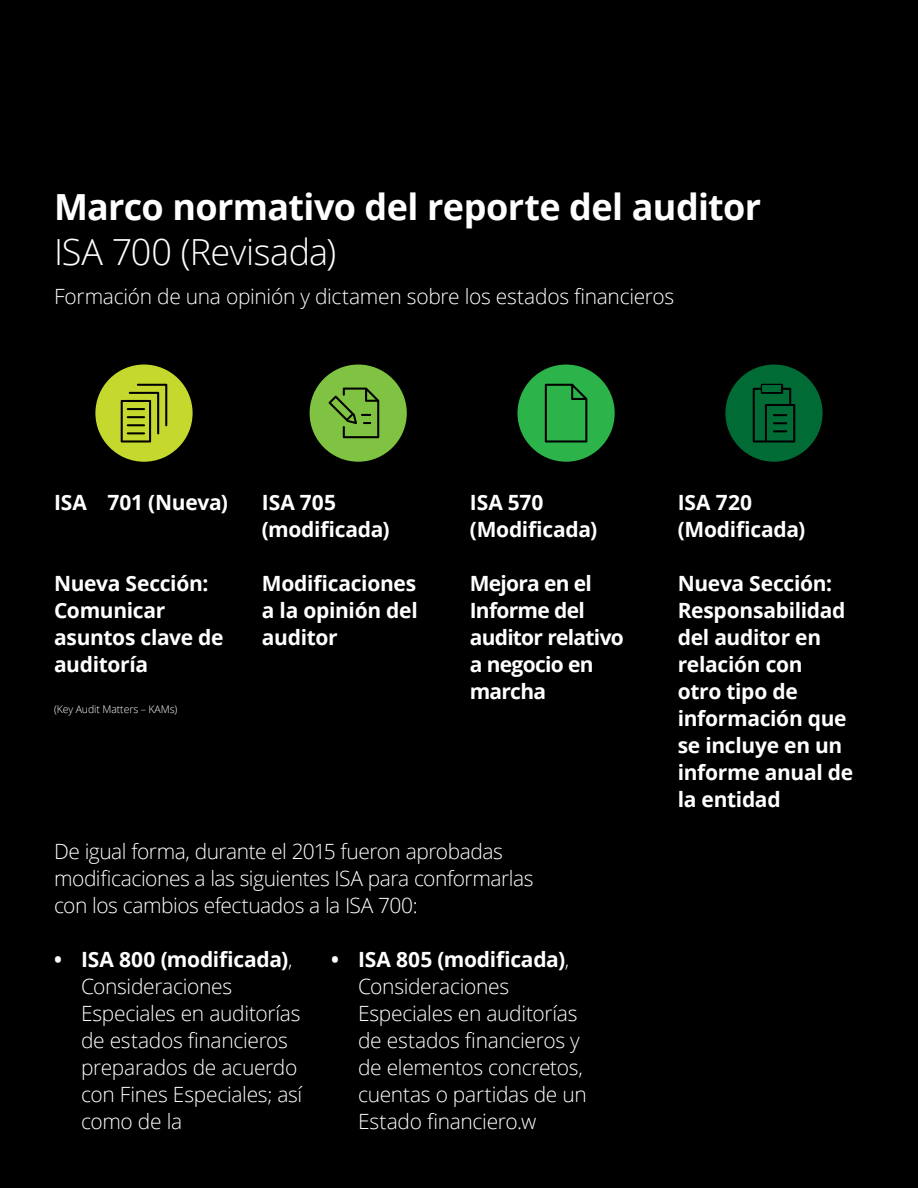
<style>
.page{position:relative;width:918px;height:1188px;background:#000}
.page>*{position:absolute;margin:0;border:0;box-sizing:border-box;transform-origin:0 0}
.t1{font:700 36px "Open Sans";letter-spacing:-.02em;color:#fff}
.t2{font:300 36px "Open Sans";letter-spacing:-.015em;color:#fff}
.t3{font:300 21px/27px "Open Sans";letter-spacing:-.015em;color:#fff}
.t4{font:700 21px/27px "Open Sans";letter-spacing:-.015em;color:#fff}
.t5{font:700 21px/27px "Open Sans";letter-spacing:-.035em;color:#fff}
.t6{font:300 10.5px "Open Sans";letter-spacing:-.01em;color:#fff}
.s1{font-weight:700}
</style>
<div class="page">
<svg style="left:310px;top:365px;width:97px;height:97px"></svg>
<div style="left:517px;top:365px;width:98px;height:97px;background:#2cb34a;border-radius:50%"></div>
<svg style="left:545px;top:384px;width:42px;height:59px"></svg>
<svg style="left:725px;top:365px;width:98px;height:97px"></svg>
<svg style="left:95px;top:365px;width:98px;height:97px"></svg>
<h1 class="t1" style="left:54px;top:181px;width:709px">Marco normativo del reporte del auditor</h1>
<h1 class="t2" style="left:54px;top:227px;width:284px">ISA 700 (Revisada)</h1>
<p class="t3" style="left:54px;top:282px;width:622px">Formación de una opinión y dictamen sobre los estados financieros</p>
<p class="t4" style="left:54px;top:488px;width:175px">ISA 701 (Nueva)</p>
<p class="t4" style="left:54px;top:569px;width:171px">Nueva Sección:<br>Comunicar asuntos clave de auditoría</p>
<p class="t6" style="left:54px;top:702px;width:125px">(Key Audit Matters – KAMs)</p>
<p class="t4" style="left:262px;top:488px;width:129px">ISA 705 (modificada)</p>
<p class="t4" style="left:262px;top:569px;width:157px;text-align:justify">Modificaciones a la opinión del auditor</p>
<p class="t4" style="left:470px;top:488px;width:129px">ISA 570 (Modificada)</p>
<p class="t5" style="left:470px;top:569px;width:155px">Mejora en el<br>Informe del auditor relativo a negocio en marcha</p>
<p class="t3" style="left:54px;top:837px;width:481px">De igual forma, durante el 2015 fueron aprobadas modificaciones a las siguientes ISA para conformarlas con los cambios efectuados a la ISA 700:</p>
<p class="t3" style="left:81px;top:945px;width:223px;text-indent:-27px"><span class="s1">• ISA 800 (modificada)</span>,<br>Consideraciones<br>Especiales en auditorías de estados financieros preparados de acuerdo con Fines Especiales; así como de la</p>
<p class="t3" style="left:358px;top:945px;width:230px;text-indent:-27px"><span class="s1">• ISA 805 (modificada)</span>,<br>Consideraciones<br>Especiales en auditorías de estados financieros y de elementos concretos, cuentas o partidas de un<br>Estado financiero.w</p>
<p class="t4" style="left:678px;top:488px;width:129px">ISA 720 (Modificada)</p>
<p class="t4" style="left:678px;top:569px;width:177px">Nueva Sección:<br>Responsabilidad del auditor en relación con<br>otro tipo de información que se incluye en un informe anual de la entidad</p>
</div>
